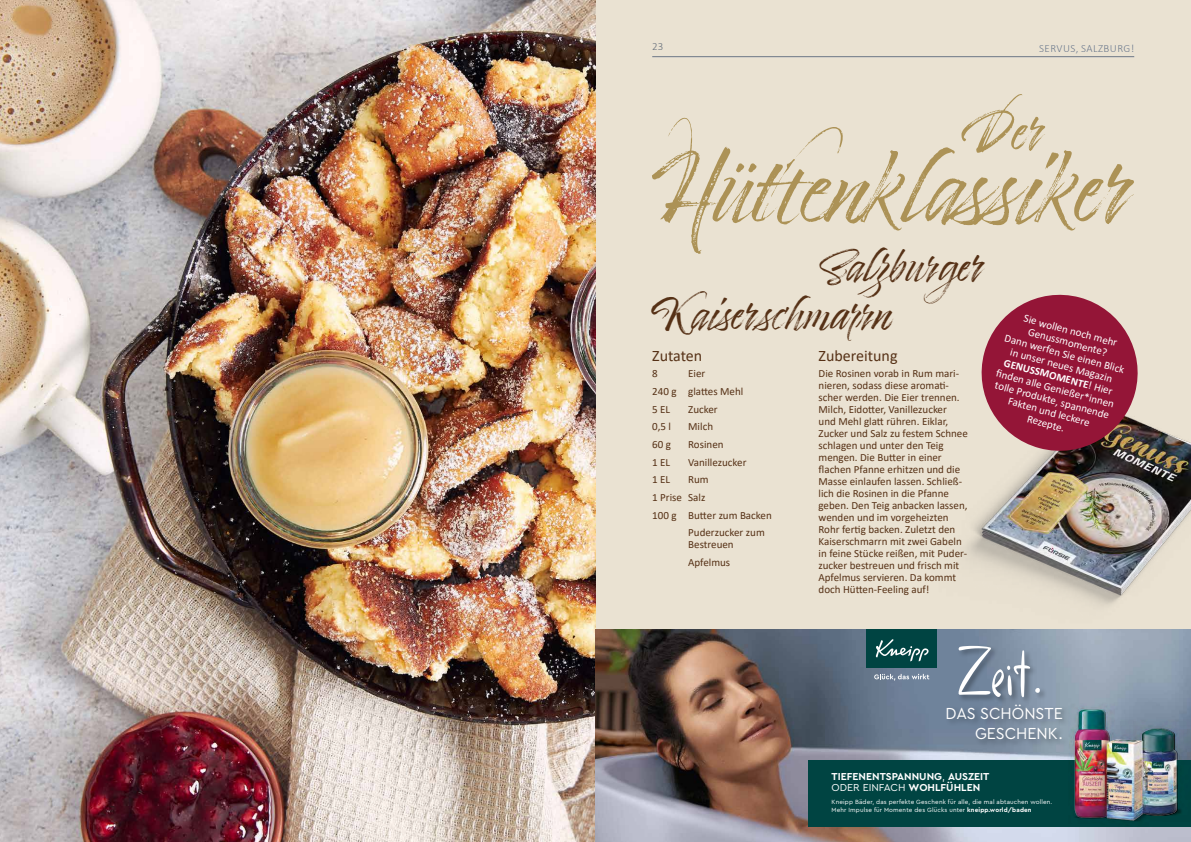
<style>
.page{position:relative;width:1191px;height:842px;background:#fff}
.page>*{position:absolute;margin:0;border:0;box-sizing:border-box;transform-origin:0 0}
.t1{font:88px "Timberline";color:#ac9256}
.t2{font:72.7px "Duffy";color:#fff;scale:.95 1}
.t3{font:50px "Timberline";color:#ac9256}
.t4{font:40px "Timberline";color:#563116}
.t5{font:16.8px/20.1px "Cera Pro";color:#fff;text-align:right;scale:.95 1}
.t6{font:16px "Calibri";color:#563116}
.t7{font:11px/12px "Calibri";color:#563116}
.t8{font:11px/12px "Calibri";color:#fff;text-align:center}
.t9{font:300 11px "Calibri";letter-spacing:.04em;color:#656e7a}
.t10{font:700 10.6px/10.6px "Cera Pro";color:#fff}
.t11{font:6.3px/8.2px "Cera Pro";letter-spacing:.02em;color:#fff}
.s1{font-weight:700}
.s2{font-weight:400}
</style>
<div class="page">
<div style="left:595px;top:0;width:596px;height:629px;background:#eae2d2"></div>
<img style="left:0;top:0;width:595px;height:842px">
<img style="left:595px;top:629px;width:596px;height:213px">
<div style="left:808px;top:760px;width:383px;height:67px;background:#004442"></div>
<img style="left:1038px;top:693px;width:153px;height:144px">
<div style="left:957px;top:644px;width:91px;height:61px;background:#000;opacity:.35"></div>
<div style="left:945px;top:703px;width:125px;height:44px;background:#000;opacity:.35"></div>
<div style="left:866px;top:629px;width:71px;height:39px;background:#004442"></div>
<svg style="left:875px;top:639px;width:53px;height:22px"></svg>
<svg style="left:874px;top:674px;width:55px;height:6px"></svg>
<img style="left:966px;top:425px;width:225px;height:181px">
<svg style="left:973px;top:294px;width:173px;height:165px"></svg>
<hr style="left:652px;top:56px;width:482px;height:1px;background:#656e7a">
<p class="t9" style="left:652px;top:40px;width:13px">23</p>
<p class="t9" style="left:1039px;top:41px;width:97px">SERVUS, SALZBURG!</p>
<h3 class="t3" style="left:962px;top:103px;width:86px">Der</h3>
<h1 class="t1" style="left:648px;top:140px;width:490px">Hüttenklassiker</h1>
<h3 class="t4" style="left:818px;top:244px;width:168px">Salzburger</h3>
<h3 class="t4" style="left:653px;top:292px;width:239px">Kaiserschmarrn</h3>
<p class="t8" style="left:1012px;top:308px;width:125px;rotate:15deg">Sie wollen noch mehr<br>Genussmomente?<br>Dann werfen Sie einen Blick in unser neues Magazin<br><span class="s1">GENUSSMOMENTE</span>! Hier<br>fi nden alle Genießer*innen tolle Produkte, spannende<br>Fakten und leckere<br>Rezepte.</p>
<h3 class="t6" style="left:652px;top:344px;width:52px">Zutaten</h3>
<h3 class="t6" style="left:818px;top:344px;width:80px">Zubereitung</h3>
<p class="t7" style="left:818px;top:367px;width:151px">Die Rosinen vorab in Rum mari&shy;nieren, sodass diese aromati&shy;scher werden. Die Eier trennen.<br>Milch, Eidotter, Vanillezucker<br>und Mehl glatt rühren. Eiklar,<br>Zucker und Salz zu festem Schnee schlagen und unter den Teig mengen. Die Butter in einer flachen Pfanne erhitzen und die<br>Masse einlaufen lassen. Schließ&shy;lich die Rosinen in die Pfanne geben. Den Teig anbacken lassen, wenden und im vorgeheizten<br>Rohr fertig backen. Zuletzt den<br>Kaiserschmarrn mit zwei Gabeln in feine Stücke reißen, mit Puder&shy;zucker bestreuen und frisch mit<br>Apfelmus servieren. Da kommt doch Hütten-Feeling auf!</p>
<p class="t7" style="left:652px;top:365px;width:93px;line-height:17.7px;text-indent:36px">Eier<br>240 g glattes Mehl<br>5 EL</p>
<p class="t7" style="left:652px;top:367px;width:7px">8</p>
<p class="t7" style="left:688px;top:403px;width:31px">Zucker</p>
<p class="t7" style="left:652px;top:420px;width:20px">0,5 l</p>
<p class="t7" style="left:688px;top:420px;width:26px">Milch</p>
<p class="t7" style="left:652px;top:438px;width:20px">60 g</p>
<p class="t7" style="left:688px;top:438px;width:37px">Rosinen</p>
<p class="t7" style="left:652px;top:456px;width:20px">1 EL</p>
<p class="t7" style="left:688px;top:456px;width:60px">Vanillezucker</p>
<p class="t7" style="left:652px;top:473px;width:20px">1 EL</p>
<p class="t7" style="left:688px;top:473px;width:22px">Rum</p>
<p class="t7" style="left:652px;top:491px;width:55px">1 Prise Salz</p>
<p class="t7" style="left:652px;top:509px;width:121px">100 g Butter zum Backen</p>
<p class="t7" style="left:688px;top:526px;width:78px">Puderzucker zum</p>
<p class="t7" style="left:688px;top:536px;width:47px;line-height:17.7px">Bestreuen<br>Apfelmus</p>
<h2 class="t2" style="left:954px;top:626px;width:96px">Zeit.</h2>
<h3 class="t5" style="left:945px;top:702px;width:125px">DAS SCHÖNSTE<br>GESCHENK.</h3>
<p class="t10" style="left:831px;top:771px;width:159px">TIEFENENTSPANNUNG<span class="s2">,</span> AUSZEIT<br><span class="s2">ODER EINFACH</span> WOHLFÜHLEN</p>
<p class="t11" style="left:831px;top:797px;width:222px">Kneipp Bäder, das perfekte Geschenk für alle, die mal abtauchen wollen.<br>Mehr Impulse für Momente des Glücks unter <span class="s1">kneipp.world/baden</span></p>
</div>
